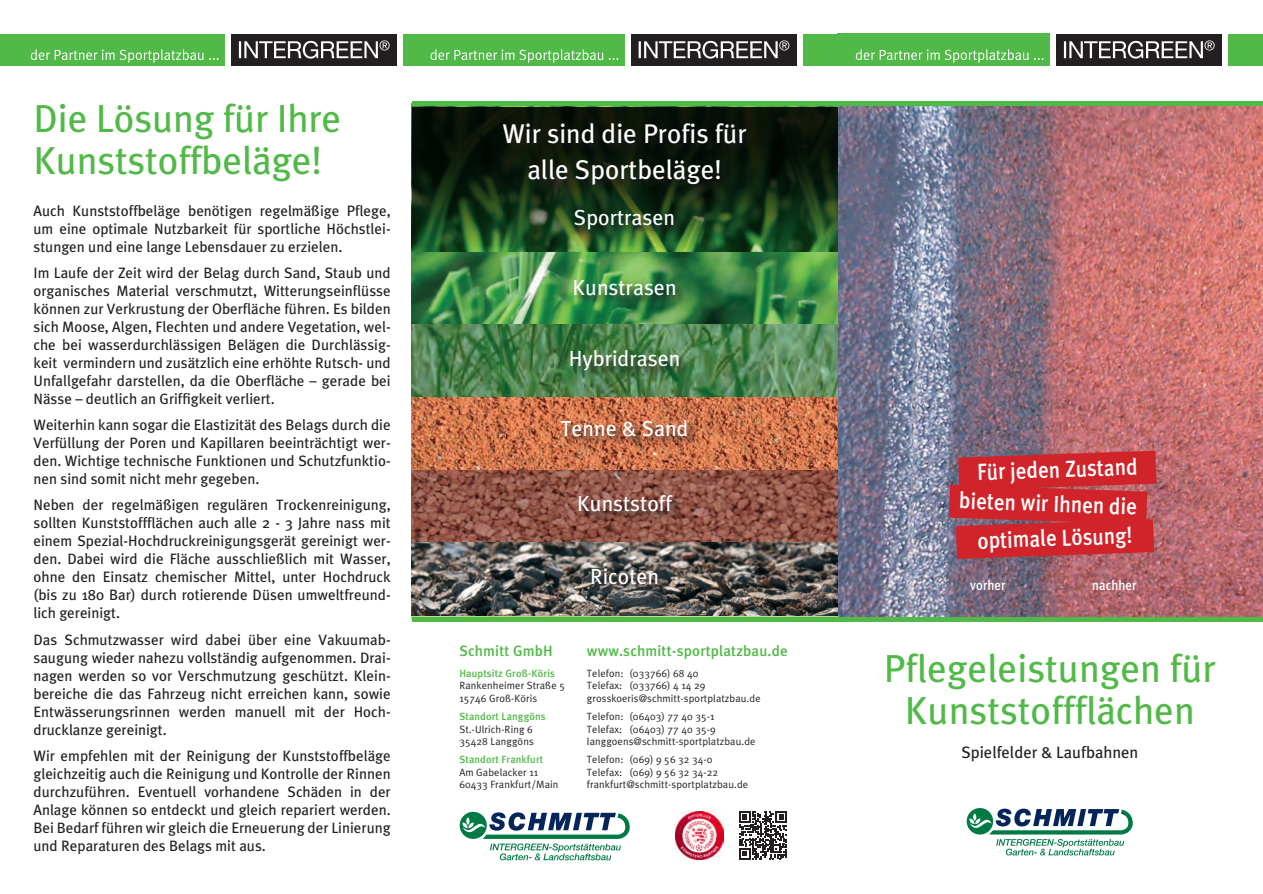
<style>
.page{position:relative;width:1263px;height:894px;background:#fff}
.page>*{position:absolute;margin:0;border:0;box-sizing:border-box;transform-origin:0 0}
.t1{font:39px/42px "Meta Plus";color:#51b948;text-align:center}
.t2{font:27px/36px "Meta Plus";color:#fff;text-align:center}
.t3{font:500 23.25px "Meta Plus";color:#fff;scale:.9 1}
.t4{font:21.75px "Meta Plus";color:#fff}
.t5{font:16.5px "Meta Plus";color:#231f20}
.t6{font:15px/18px "Meta Plus";color:#231f20;text-align:justify}
.t7{font:500 15px "Meta Plus";letter-spacing:.01em;color:#51b948}
.t8{font:500 14.1px "Meta Plus";letter-spacing:.005em;color:#fff;scale:.9 1}
.t9{font:10.5px "Meta Plus Normal";letter-spacing:.01em;color:#231f20}
.t10{font:500 10.5px "Meta Plus";letter-spacing:.01em;color:#51b948}
</style>
<div class="page">
<img style="left:837px;top:106px;width:426px;height:510px">
<div style="left:837px;top:616px;width:426px;height:5px;background:#51b948"></div>
<div style="left:837px;top:101px;width:426px;height:5px;background:#51b948"></div>
<div style="left:412px;top:616px;width:425px;height:5px;background:#51b948"></div>
<div style="left:412px;top:101px;width:425px;height:5px;background:#51b948"></div>
<div style="left:837px;top:34px;width:213px;height:32px;background:#51b948"></div>
<div style="left:1228px;top:34px;width:35px;height:31px;background:#51b948"></div>
<div style="left:1056px;top:34px;width:166px;height:31px;background:#231f20"></div>
<svg style="left:1064px;top:40px;width:150px;height:19px"></svg>
<svg style="left:856px;top:49px;width:187px;height:14px"></svg>
<div style="left:412px;top:34px;width:213px;height:31px;background:#51b948"></div>
<div style="left:803px;top:34px;width:34px;height:31px;background:#51b948"></div>
<div style="left:631px;top:34px;width:166px;height:31px;background:#231f20"></div>
<svg style="left:639px;top:40px;width:150px;height:19px"></svg>
<svg style="left:430px;top:49px;width:188px;height:14px"></svg>
<div style="left:0;top:34px;width:225px;height:32px;background:#51b948"></div>
<div style="left:404px;top:34px;width:8px;height:31px;background:#51b948"></div>
<div style="left:231px;top:34px;width:166px;height:31px;background:#231f20"></div>
<svg style="left:239px;top:40px;width:151px;height:19px"></svg>
<svg style="left:31px;top:49px;width:188px;height:14px"></svg>
<svg style="left:949px;top:450px;width:207px;height:108px;background:#c72d35"></svg>
<img style="left:412px;top:248px;width:425px;height:367px">
<svg style="left:412px;top:107px;width:425px;height:141px;background:#142e14"></svg>
<div style="left:504px;top:124px;width:252px;height:70px;background:#231f20;opacity:.75"></div>
<div style="left:575px;top:210px;width:108px;height:29px;background:#231f20;opacity:.75"></div>
<div style="left:575px;top:281px;width:110px;height:24px;background:#231f20;opacity:.75"></div>
<div style="left:571px;top:350px;width:118px;height:30px;background:#231f20;opacity:.75"></div>
<div style="left:562px;top:420px;width:134px;height:26px;background:#231f20;opacity:.75"></div>
<div style="left:579px;top:495px;width:103px;height:26px;background:#231f20;opacity:.75"></div>
<div style="left:592px;top:568px;width:75px;height:25px;background:#231f20;opacity:.75"></div>
<svg style="left:967px;top:808px;width:166px;height:47px"></svg>
<svg style="left:460px;top:811px;width:170px;height:48px"></svg>
<svg style="left:739px;top:811px;width:48px;height:47px"></svg>
<img style="left:676px;top:811px;width:47px;height:47px">
<h1 class="t1" style="left:34px;top:97px;width:309px;text-align:left">Die Lösung für Ihre<br>Kunststoffbeläge!</h1>
<p class="t6" style="left:34px;top:201px;width:359px">Auch Kunststoffbeläge benötigen regelmäßige Pflege, um eine optimale Nutzbarkeit für sportliche Höchstlei&shy;stungen und eine lange Lebensdauer zu erzielen.</p>
<p class="t6" style="left:34px;top:263px;width:359px">Im Laufe der Zeit wird der Belag durch Sand, Staub und organisches Material verschmutzt, Witterungseinflüsse können zur Verkrustung der Oberfläche führen. Es bilden sich Moose, Algen, Flechten und andere Vegetation, wel&shy;che bei wasserdurchlässigen Belägen die Durchlässig&shy;keit vermindern und zusätzlich eine erhöhte Rutsch- und Unfallgefahr darstellen, da die Oberfläche – gerade bei Nässe – deutlich an Griffigkeit verliert.</p>
<p class="t6" style="left:34px;top:415px;width:359px">Weiterhin kann sogar die Elastizität des Belags durch die Verfüllung der Poren und Kapillaren beeinträchtigt wer&shy;den. Wichtige technische Funktionen und Schutzfunktio&shy;nen sind somit nicht mehr gegeben.</p>
<p class="t6" style="left:34px;top:495px;width:359px">Neben der regelmäßigen regulären Trockenreinigung, sollten Kunststoffflächen auch alle 2 - 3 Jahre nass mit einem Spezial-Hochdruckreinigungsgerät gereinigt wer&shy;den. Dabei wird die Fläche ausschließlich mit Wasser, ohne den Einsatz chemischer Mittel, unter Hochdruck (bis zu 180 Bar) durch rotierende Düsen umweltfreund&shy;lich gereinigt.</p>
<p class="t6" style="left:34px;top:629px;width:359px">Das Schmutzwasser wird dabei über eine Vakuumab&shy;saugung wieder nahezu vollständig aufgenommen. Drai&shy;nagen werden so vor Verschmutzung geschützt. Klein&shy;bereiche die das Fahrzeug nicht erreichen kann, sowie Entwässerungsrinnen werden manuell mit der Hoch&shy;drucklanze gereinigt.</p>
<p class="t6" style="left:34px;top:746px;width:359px">Wir empfehlen mit der Reinigung der Kunststoffbeläge gleichzeitig auch die Reinigung und Kontrolle der Rinnen durchzuführen. Eventuell vorhandene Schäden in der Anlage können so entdeckt und gleich repariert werden.<br>Bei Bedarf führen wir gleich die Erneuerung der Linierung und Reparaturen des Belags mit aus.</p>
<h2 class="t2" style="left:502px;top:116px;width:246px">Wir sind die Profis für alle Sportbeläge!</h2>
<h3 class="t4" style="left:574px;top:205px;width:103px">Sportrasen</h3>
<h3 class="t4" style="left:573px;top:275px;width:105px">Kunstrasen</h3>
<h3 class="t4" style="left:569px;top:346px;width:113px">Hybridrasen</h3>
<h3 class="t4" style="left:561px;top:415px;width:129px">Tenne &amp; Sand</h3>
<h3 class="t4" style="left:577px;top:491px;width:96px">Kunststoff</h3>
<h3 class="t4" style="left:590px;top:563px;width:71px">Ricoten</h3>
<p class="t7" style="left:459px;top:641px;width:95px">Schmitt GmbH</p>
<p class="t7" style="left:587px;top:641px;width:202px">www.schmitt-sportplatzbau.de</p>
<p class="t10" style="left:459px;top:666px;width:97px">Hauptsitz Groß-Köris</p>
<p class="t9" style="left:587px;top:666px;width:113px">Telefon: (033766) 68 40</p>
<p class="t9" style="left:459px;top:679px;width:107px">Rankenheimer Straße 5</p>
<p class="t9" style="left:587px;top:679px;width:120px">Telefax: (033766) 4 14 29</p>
<p class="t9" style="left:459px;top:691px;width:79px">15746 Groß-Köris</p>
<p class="t9" style="left:587px;top:691px;width:175px">grosskoeris@schmitt-sportplatzbau.de</p>
<p class="t10" style="left:459px;top:709px;width:88px">Standort Langgöns</p>
<p class="t9" style="left:587px;top:709px;width:129px">Telefon: (06403) 77 40 35-1</p>
<p class="t9" style="left:459px;top:722px;width:75px">St.-Ulrich-Ring 6</p>
<p class="t9" style="left:587px;top:722px;width:130px">Telefax: (06403) 77 40 35-9</p>
<p class="t9" style="left:459px;top:735px;width:76px">35428 Langgöns</p>
<p class="t9" style="left:587px;top:735px;width:170px">langgoens@schmitt-sportplatzbau.de</p>
<p class="t10" style="left:459px;top:753px;width:85px">Standort Frankfurt</p>
<p class="t9" style="left:587px;top:753px;width:127px">Telefon: (069) 9 56 32 34-0</p>
<p class="t9" style="left:459px;top:765px;width:80px">Am Gabelacker 11</p>
<p class="t9" style="left:587px;top:765px;width:133px">Telefax: (069) 9 56 32 34-22</p>
<p class="t9" style="left:459px;top:778px;width:101px">60433 Frankfurt/Main</p>
<p class="t9" style="left:587px;top:778px;width:163px">frankfurt@schmitt-sportplatzbau.de</p>
<h3 class="t3" style="left:976px;top:458px;width:180px;rotate:-2deg">Für jeden Zustand</h3>
<h3 class="t3" style="left:960px;top:486px;width:199px;rotate:2deg">bieten wir Ihnen die</h3>
<h3 class="t3" style="left:977px;top:526px;width:173px;rotate:-2deg">optimale Lösung!</h3>
<p class="t8" style="left:970px;top:576px;width:41px">vorher</p>
<p class="t8" style="left:1092px;top:576px;width:51px">nachher</p>
<h1 class="t1" style="left:884px;top:646px;width:333px">Pflegeleistungen für<br>Kunststoffflächen</h1>
<p class="t5" style="left:961px;top:742px;width:178px">Spielfelder &amp; Laufbahnen</p>
</div>
